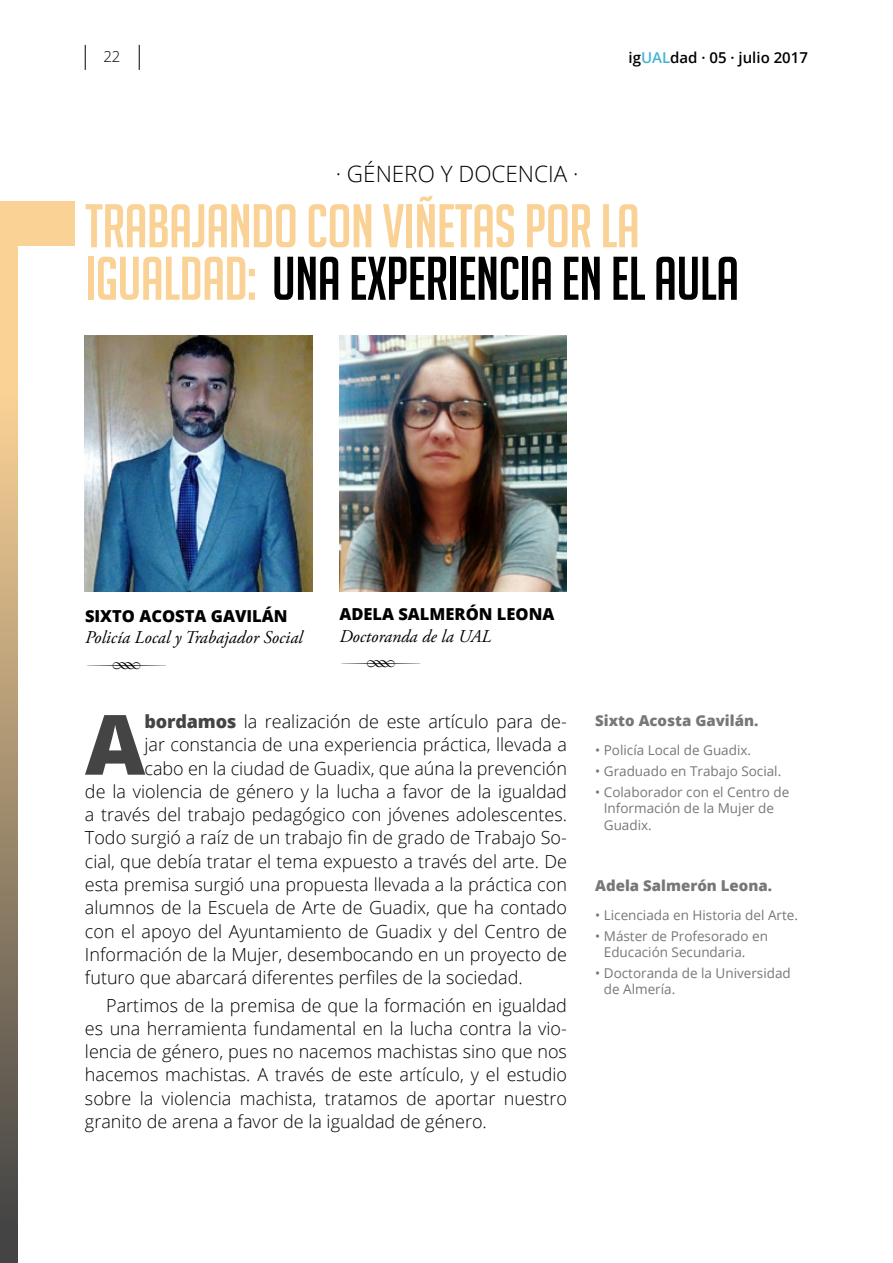
<style>
.page{position:relative;width:893px;height:1263px;background:#fff}
.page>*{position:absolute;margin:0;border:0;box-sizing:border-box;transform-origin:0 0}
.t1{font:800 83.1px "Open Sans";color:#444}
.t2{font:60px/52.5px "Big Noodle Titling";letter-spacing:-.01em;color:#fad296}
.t3{font:45px "Type Embellishments One Let Plain";color:#000}
.t4{font:300 22.5px "Open Sans";color:#000}
.t5{font:300 18px/23.2px "Open Sans";color:#000;text-align:justify}
.t6{font:italic 18px "Adobe Garamond Pro";color:#000}
.t7{font:800 16.5px "Open Sans";color:#000}
.t8{font:800 15px "Open Sans";color:#777}
.t9{font:600 15px "Open Sans";color:#000}
.t10{font:300 15px "Open Sans";color:#000}
.t11{font:13.5px/16.5px "Open Sans";color:#777}
.s1{color:#44b5d1}
.s2{color:#000}
.s3{font-weight:800;color:#444}
</style>
<div class="page">
<svg style="left:85px;top:45px;width:1px;height:25px"></svg>
<svg style="left:139px;top:45px;width:1px;height:25px"></svg>
<div style="left:0;top:223px;width:17px;height:1040px;background:linear-gradient(to bottom,#ffe8a3,#424243)"></div>
<div style="left:0;top:201px;width:74px;height:44px;background:#fad296"></div>
<img style="left:85px;top:335px;width:228px;height:256px">
<img style="left:339px;top:335px;width:228px;height:257px">
<p class="t10" style="left:103px;top:47px;width:19px">22</p>
<p class="t9" style="left:628px;top:47px;width:181px">ig<span class="s1">UAL</span>dad · 05 · julio 2017</p>
<p class="t4" style="left:336px;top:158px;width:244px">· GÉNERO Y DOCENCIA ·</p>
<h2 class="t2" style="left:85px;top:200px;width:656px">TRABAJANDO CON VIÑETAS POR LA<br>IGUALDAD: <span class="s2">UNA EXPERIENCIA EN EL AULA</span></h2>
<p class="t7" style="left:85px;top:603px;width:204px">SIXTO ACOSTA GAVILÁN</p>
<p class="t6" style="left:85px;top:627px;width:219px">Policía Local y Trabajador Social</p>
<h3 class="t3" style="left:85px;top:648px;width:84px">R</h3>
<p class="t7" style="left:339px;top:601px;width:217px">ADELA SALMERÓN LEONA</p>
<p class="t6" style="left:339px;top:625px;width:154px">Doctoranda de la UAL</p>
<h3 class="t3" style="left:339px;top:646px;width:84px">R</h3>
<h1 class="t1" style="left:85px;top:681px;width:62px">A</h1>
<p class="t5" style="left:145px;top:709px;width:424px"><span class="s3">bordamos</span> la realización de este artículo para de-</p>
<p class="t5" style="left:145px;top:733px;width:424px">jar constancia de una experiencia práctica, llevada a</p>
<p class="t5" style="left:145px;top:756px;width:424px">cabo en la ciudad de Guadix, que aúna la prevención</p>
<p class="t5" style="left:85px;top:779px;width:483px">de la violencia de género y la lucha a favor de la igualdad</p>
<p class="t5" style="left:85px;top:802px;width:483px">a través del trabajo pedagógico con jóvenes adolescentes.</p>
<p class="t5" style="left:85px;top:826px;width:483px">Todo surgió a raíz de un trabajo fin de grado de Trabajo So-</p>
<p class="t5" style="left:85px;top:849px;width:483px">cial, que debía tratar el tema expuesto a través del arte. De</p>
<p class="t5" style="left:85px;top:872px;width:483px">esta premisa surgió una propuesta llevada a la práctica con</p>
<p class="t5" style="left:85px;top:896px;width:483px">alumnos de la Escuela de Arte de Guadix, que ha contado</p>
<p class="t5" style="left:85px;top:919px;width:483px">con el apoyo del Ayuntamiento de Guadix y del Centro de</p>
<p class="t5" style="left:85px;top:942px;width:483px">Información de la Mujer, desembocando en un proyecto de</p>
<p class="t5" style="left:85px;top:965px;width:439px">futuro que abarcará diferentes perfiles de la sociedad.</p>
<p class="t5" style="left:85px;top:993px;width:483px;text-indent:21px">Partimos de la premisa de que la formación en igualdad es una herramienta fundamental en la lucha contra la vio&shy;lencia de género, pues no nacemos machistas sino que nos hacemos machistas. A través de este artículo, y el estudio sobre la violencia machista, tratamos de aportar nuestro granito de arena a favor de la igualdad de género.</p>
<p class="t8" style="left:595px;top:709px;width:165px">Sixto Acosta Gavilán.</p>
<p class="t11" style="left:595px;top:742px;width:157px">• Policía Local de Guadix.</p>
<p class="t11" style="left:595px;top:762px;width:187px">• Graduado en Trabajo Social.</p>
<p class="t11" style="left:604px;top:783px;width:187px;text-indent:-9px">• Colaborador con el Centro de<br>Información de la Mujer de<br>Guadix.</p>
<p class="t8" style="left:595px;top:874px;width:178px">Adela Salmerón Leona.</p>
<p class="t11" style="left:595px;top:906px;width:204px">• Licenciada en Historia del Arte.</p>
<p class="t11" style="left:604px;top:927px;width:166px;text-indent:-9px">• Máster de Profesorado en<br>Educación Secundaria.</p>
<p class="t11" style="left:604px;top:964px;width:189px;text-indent:-9px">• Doctoranda de la Universidad de Almería.</p>
</div>
